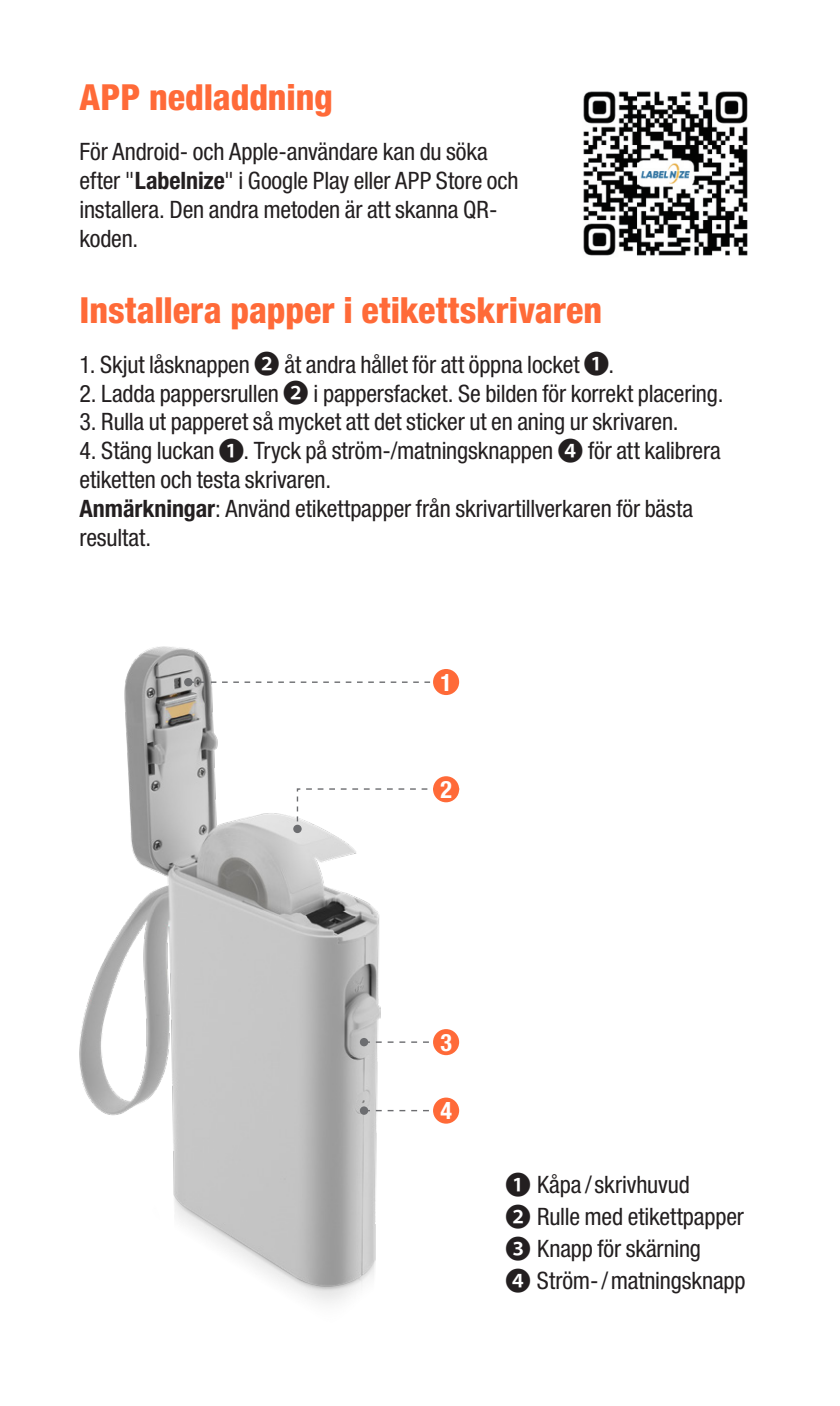
<style>
.page{position:relative;width:840px;height:1406px;background:#fff}
.page>*{position:absolute;margin:0;border:0;box-sizing:border-box;transform-origin:0 0}
.t1{font:800 condensed 36px "Helvetica Neue LT Pro";color:#ff6a38}
.t2{font:condensed 24px/28.8px "Helvetica Neue LT Pro";letter-spacing:-.005em;color:#231f20}
.t3{font:700 condensed 24px "Helvetica Neue LT Pro";color:#fff}
.s1{font-weight:700}
.s2{font-family:"Rope Sequence Number HT R";font-stretch:normal}
</style>
<div class="page">
<img style="left:583px;top:91px;width:165px;height:165px">
<img style="left:79px;top:646px;width:302px;height:657px">
<svg style="left:296px;top:788px;width:164px;height:42px"></svg>
<div style="left:293px;top:825px;width:8px;height:8px;background:#6c6d70;border-radius:50%"></div>
<svg style="left:192px;top:681px;width:239px;height:2px"></svg>
<div style="left:184px;top:678px;width:8px;height:8px;background:#6c6d70;border-radius:50%"></div>
<svg style="left:368px;top:1041px;width:61px;height:2px"></svg>
<div style="left:359px;top:1038px;width:9px;height:8px;background:#6c6d70;border-radius:50%"></div>
<svg style="left:368px;top:1110px;width:61px;height:1px"></svg>
<div style="left:359px;top:1106px;width:9px;height:9px;background:#6c6d70;border-radius:50%"></div>
<div style="left:433px;top:669px;width:26px;height:26px;background:#ff6a38;border-radius:50%"></div>
<div style="left:433px;top:776px;width:26px;height:26px;background:#ff6a38;border-radius:50%"></div>
<div style="left:433px;top:1029px;width:26px;height:26px;background:#ff6a38;border-radius:50%"></div>
<div style="left:433px;top:1098px;width:26px;height:26px;background:#ff6a38;border-radius:50%"></div>
<h1 class="t1" style="left:79px;top:75px;width:255px">APP nedladdning</h1>
<p class="t2" style="left:79px;top:137px;width:440px">För Android- och Apple-användare kan du söka efter "<span class="s1">Labelnize</span>" i Google Play eller APP Store och installera. Den andra metoden är att skanna QR&shy;koden.</p>
<h1 class="t1" style="left:79px;top:288px;width:524px">Installera papper i etikettskrivaren</h1>
<p class="t2" style="left:79px;top:350px;width:536px">1. Skjut låsknappen <span class="s2">B</span> åt andra hållet för att öppna locket <span class="s2">A</span>.</p>
<p class="t2" style="left:79px;top:378px;width:645px">2. Ladda pappersrullen <span class="s2">B</span> i pappersfacket. Se bilden för korrekt placering.</p>
<p class="t2" style="left:79px;top:407px;width:600px">3. Rulla ut papperet så mycket att det sticker ut en aning ur skrivaren.</p>
<p class="t2" style="left:79px;top:436px;width:642px">4. Stäng luckan <span class="s2">A</span>. Tryck på ström-/matningsknappen <span class="s2">D</span> för att kalibrera etiketten och testa skrivaren.<br><span class="s1">Anmärkningar</span>: Använd etikettpapper från skrivartillverkaren för bästa resultat.</p>
<p class="t3" style="left:440px;top:668px;width:13px">1</p>
<p class="t3" style="left:440px;top:775px;width:13px">2</p>
<p class="t3" style="left:440px;top:1028px;width:13px">3</p>
<p class="t3" style="left:440px;top:1096px;width:13px">4</p>
<p class="t2" style="left:505px;top:1168px;width:241px;line-height:32px"><span class="s2">A</span> Kåpa /skrivhuvud<br><span class="s2">B</span> Rulle med etikettpapper<br><span class="s2">C</span> Knapp för skärning<br><span class="s2">D</span> Ström-/matningsknapp</p>
</div>
